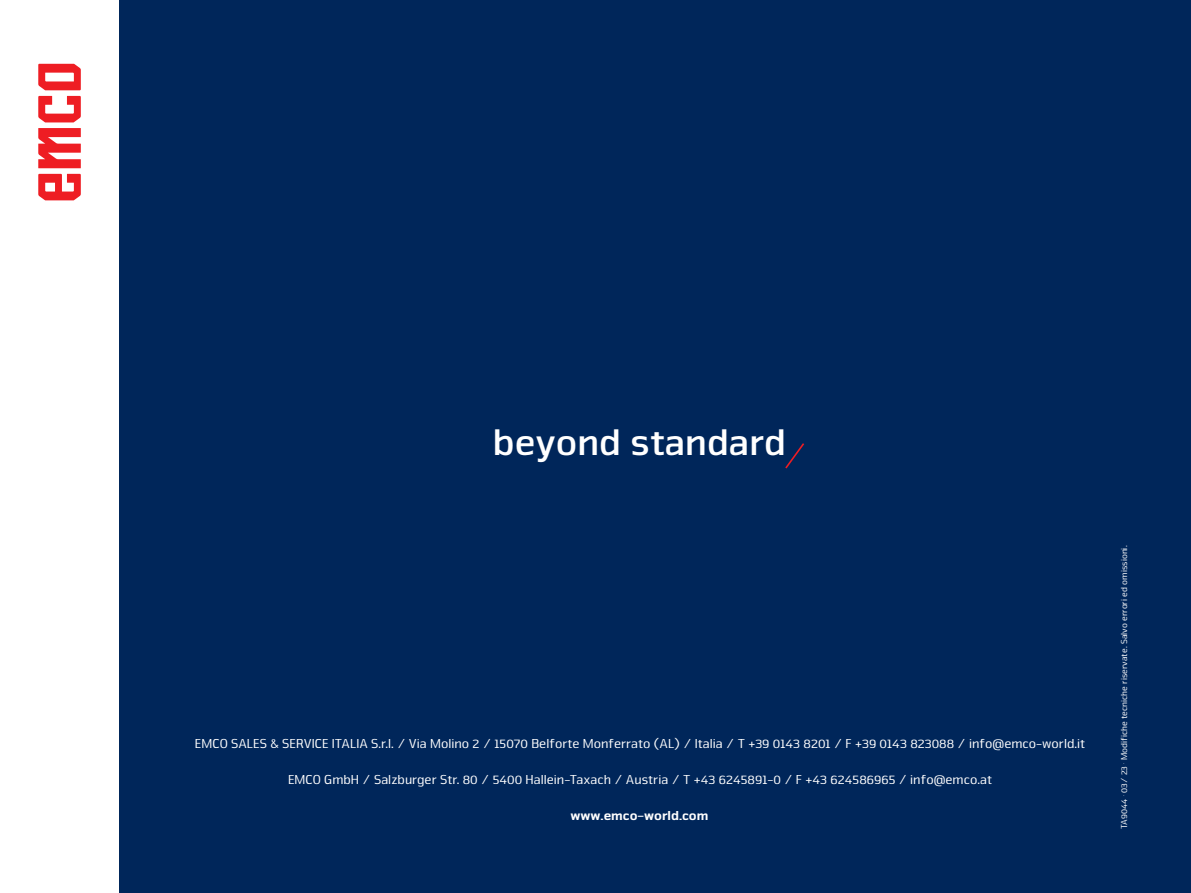
<style>
.page{position:relative;width:1191px;height:893px;background:#fff}
.page>*{position:absolute;margin:0;border:0;box-sizing:border-box;transform-origin:0 0}
.t1{font:700 38.55px "Nuri Pro";color:#fff}
.t2{font:13.5px "Nuri Pro";color:#fff}
.t3{font:900 13.5px "Nuri Pro";color:#fff}
.t4{font:9px "Nuri Pro";color:#fff}
</style>
<div class="page">
<div style="left:120px;top:0;width:1071px;height:893px;background:#00265a"></div>
<svg style="left:38px;top:64px;width:43px;height:26px"></svg>
<svg style="left:38px;top:174px;width:43px;height:26px"></svg>
<svg style="left:38px;top:128px;width:43px;height:40px"></svg>
<svg style="left:38px;top:96px;width:43px;height:26px"></svg>
<svg style="left:785px;top:443px;width:20px;height:26px"></svg>
<h1 class="t1" style="left:493px;top:419px;width:294px">beyond standard</h1>
<p class="t2" style="left:195px;top:736px;width:891px">EMCO SALES &amp; SERVICE ITALIA S.r.l. / Via Molino 2 / 15070 Belforte Monferrato (AL) / Italia / T +39 0143 8201 / F +39 0143 823088 / info@emco-world.it</p>
<p class="t2" style="left:288px;top:772px;width:705px">EMCO GmbH / Salzburger Str. 80 / 5400 Hallein-Taxach / Austria / T +43 6245891-0 / F +43 624586965 / info@emco.at</p>
<p class="t3" style="left:570px;top:807px;width:140px">www.emco-world.com</p>
<p class="t4" style="left:1119px;top:829px;width:285px;rotate:-90deg">TA9044 <sup>.</sup> 03/ 23 <sup>.</sup> Modifiche tecniche riservate. Salvo errori ed omissioni.</p>
</div>
